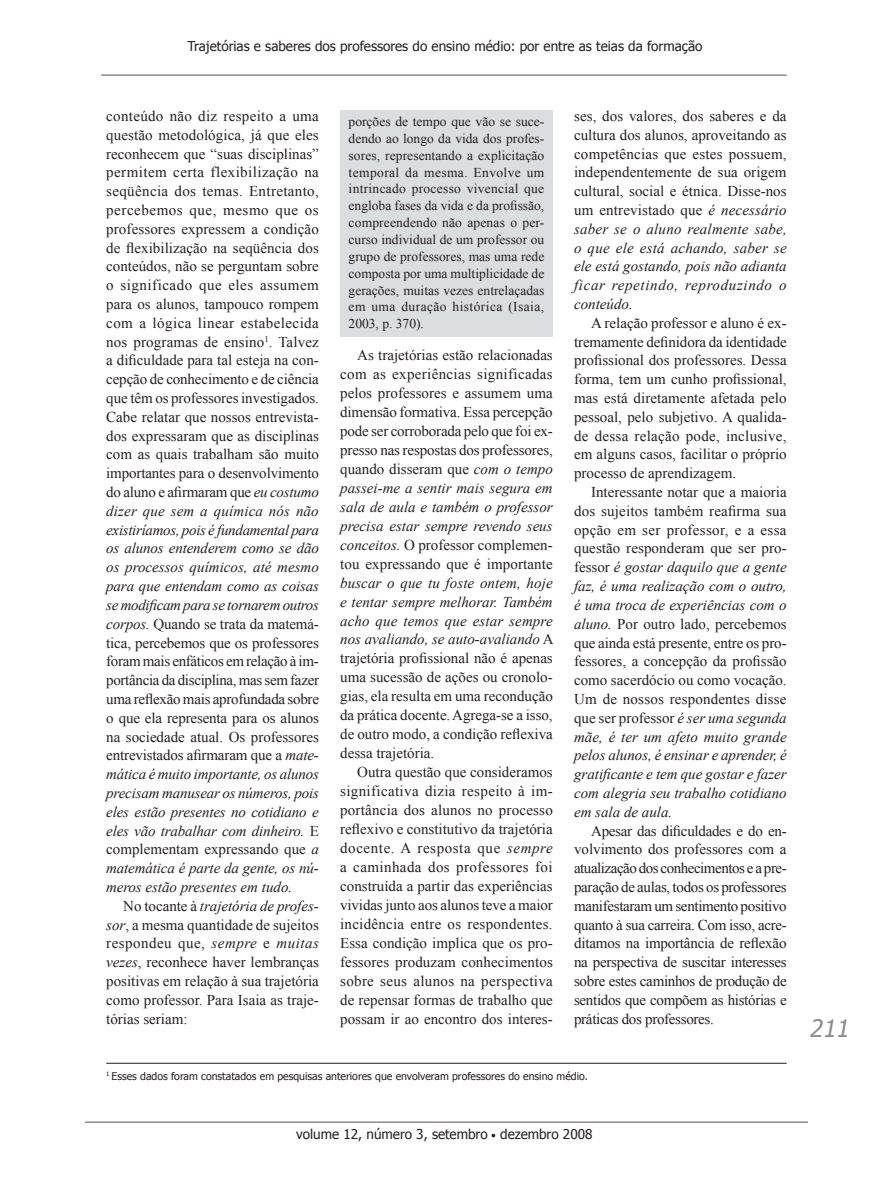
<style>
.page{position:relative;width:893px;height:1191px;background:#fff}
.page>*{position:absolute;margin:0;border:0;box-sizing:border-box;transform-origin:0 0}
.t1{font:italic 24px "Tahoma";color:#8a8c8f}
.TEXTO{font:15px/18.8px "Times New Roman";color:#231f20;text-align:justify}
.CITACAO{font:13.5px/16.8px "Times New Roman";letter-spacing:.03em;color:#231f20;text-align:justify}
.t2{font:13.5px "Tahoma";color:#231f20}
.RODAPE_FIO{font:10.5px "Tahoma";color:#231f20}
.s1{font-style:italic}
.s2{font-size:10.5px}
</style>
<div class="page">
<hr style="left:85px;top:1121px;width:723px;height:2px;background:#8a8c8f">
<hr style="left:101px;top:74px;width:686px;height:2px;background:#8a8c8f">
<div style="left:340px;top:111px;width:213px;height:225px;background:#dcdddf"></div>
<hr style="left:106px;top:1062px;width:681px;height:1px;background:#231f20">
<p class="t2" style="left:188px;top:37px;width:516px">Trajetórias e saberes dos professores do ensino médio: por entre as teias da formação</p>
<p class="TEXTO" style="left:106px;top:106px;width:214px">conteúdo não diz respeito a uma questão metodológica, já que eles reconhecem que “suas disciplinas” permitem certa flexibilização na seqüência dos temas. Entretanto, percebemos que, mesmo que os professores expressem a condição de flexibilização na seqüência dos conteúdos, não se perguntam sobre o significado que eles assumem para os alunos, tampouco rompem com a lógica linear estabelecida nos programas de ensino<sup>1</sup>. Talvez a dificuldade para tal esteja na con&shy;cepção de conhecimento e de ciência que têm os professores investigados.<br>Cabe relatar que nossos entrevista&shy;dos expressaram que as disciplinas com as quais trabalham são muito importantes para o desenvolvimento do aluno e afirmaram que <span class="s1">eu costumo dizer que sem a química nós não existiríamos, pois é fundamental para os alunos entenderem como se dão os processos químicos, até mesmo para que entendam como as coisas se modificam para se tornarem outros corpos.</span> Quando se trata da matemá&shy;tica, percebemos que os professores foram mais enfáticos em relação à im&shy;portância da disciplina, mas sem fazer uma reflexão mais aprofundada sobre o que ela representa para os alunos na sociedade atual. Os professores entrevistados afirmaram que a <span class="s1">mate&shy;mática é muito importante, os alunos precisam manusear os números, pois eles estão presentes no cotidiano e eles vão trabalhar com dinheiro.</span> E complementam expressando que <span class="s1">a matemática é parte da gente, os nú&shy;meros estão presentes em tudo.</span></p>
<p class="TEXTO" style="left:106px;top:896px;width:214px;text-indent:17px">No tocante à <span class="s1">trajetória de profes&shy;sor</span>, a mesma quantidade de sujeitos respondeu que, <span class="s1">sempre</span> e <span class="s1">muitas vezes</span>, reconhece haver lembranças positivas em relação à sua trajetória como professor. Para Isaia as traje&shy;tórias seriam:</p>
<p class="CITACAO" style="left:349px;top:113px;width:197px">porções de tempo que vão se suce&shy;dendo ao longo da vida dos profes&shy;sores, representando a explicitação temporal da mesma. Envolve um intrincado processo vivencial que engloba fases da vida e da profissão, compreendendo não apenas o per&shy;curso individual de um professor ou grupo de professores, mas uma rede composta por uma multiplicidade de gerações, muitas vezes entrelaçadas em uma duração histórica (Isaia, 2003, p. 370).</p>
<p class="TEXTO" style="left:340px;top:345px;width:215px;text-indent:17px">As trajetórias estão relacionadas com as experiências significadas pelos professores e assumem uma dimensão formativa. Essa percepção pode ser corroborada pelo que foi ex&shy;presso nas respostas dos professores, quando disseram que <span class="s1">com o tempo passei-me a sentir mais segura em sala de aula e também o professor precisa estar sempre revendo seus conceitos.</span> O professor complemen&shy;tou expressando que é importante <span class="s1">buscar o que tu foste ontem, hoje e tentar sempre melhorar. Também acho que temos que estar sempre nos avaliando, se auto-avaliando</span> A trajetória profissional não é apenas uma sucessão de ações ou cronolo&shy;gias, ela resulta em uma recondução da prática docente. Agrega-se a isso, de outro modo, a condição reflexiva dessa trajetória.</p>
<p class="TEXTO" style="left:340px;top:762px;width:214px;text-indent:17px">Outra questão que consideramos significativa dizia respeito à im&shy;portância dos alunos no processo reflexivo e constitutivo da trajetória docente. A resposta que <span class="s1">sempre </span>a caminhada dos professores foi construída a partir das experiências vividas junto aos alunos teve a maior incidência entre os respondentes.<br>Essa condição implica que os pro&shy;fessores produzam conhecimentos sobre seus alunos na perspectiva de repensar formas de trabalho que possam ir ao encontro dos interes-</p>
<p class="TEXTO" style="left:574px;top:106px;width:214px">ses, dos valores, dos saberes e da cultura dos alunos, aproveitando as competências que estes possuem, independentemente de sua origem cultural, social e étnica. Disse-nos um entrevistado que <span class="s1">é necessário saber se o aluno realmente sabe, o que ele está achando, saber se ele está gostando, pois não adianta ficar repetindo, reproduzindo o conteúdo.</span></p>
<p class="TEXTO" style="left:574px;top:313px;width:214px;text-indent:17px">A relação professor e aluno é ex&shy;tremamente definidora da identidade profissional dos professores. Dessa forma, tem um cunho profissional, mas está diretamente afetada pelo pessoal, pelo subjetivo. A qualida&shy;de dessa relação pode, inclusive, em alguns casos, facilitar o próprio processo de aprendizagem.</p>
<p class="TEXTO" style="left:574px;top:482px;width:214px;text-indent:17px">Interessante notar que a maioria dos sujeitos também reafirma sua opção em ser professor, e a essa questão responderam que ser pro&shy;fessor <span class="s1">é gostar daquilo que a gente faz, é uma realização com o outro, é uma troca de experiências com o aluno.</span> Por outro lado, percebemos que ainda está presente, entre os pro&shy;fessores, a concepção da profissão como sacerdócio ou como vocação.<br>Um de nossos respondentes disse que ser professor <span class="s1">é ser uma segunda mãe, é ter um afeto muito grande pelos alunos, é ensinar e aprender, é gratificante e tem que gostar e fazer com alegria seu trabalho cotidiano em sala de aula.</span></p>
<p class="TEXTO" style="left:574px;top:821px;width:214px;text-indent:17px">Apesar das dificuldades e do en&shy;volvimento dos professores com a atualização dos conhecimentos e a pre&shy;paração de aulas, todos os professores manifestaram um sentimento positivo quanto à sua carreira. Com isso, acre&shy;ditamos na importância de reflexão na perspectiva de suscitar interesses sobre estes caminhos de produção de sentidos que compõem as histórias e práticas dos professores.</p>
<p class="RODAPE_FIO" style="left:106px;top:1069px;width:483px"><sup>1</sup> Esses dados foram constatados em pesquisas anteriores que envolveram professores do ensino médio.</p>
<p class="t2" style="left:296px;top:1124px;width:298px">volume 12, número 3, setembro <span class="s2">•</span> dezembro 2008</p>
<h1 class="t1" style="left:809px;top:1012px;width:46px">211</h1>
</div>
